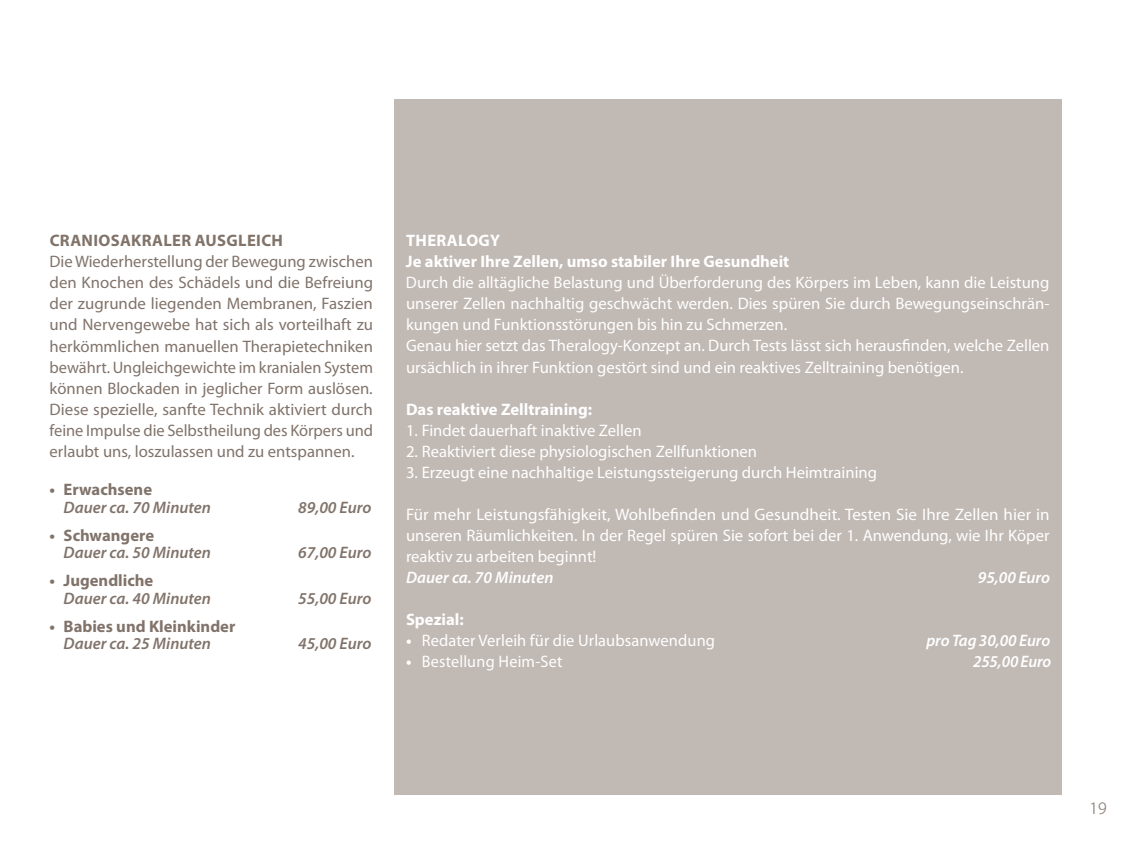
<style>
.page{position:relative;width:1141px;height:844px;background:#fff}
.page>*{position:absolute;margin:0;border:0;box-sizing:border-box;transform-origin:0 0}
.t1{font:300 17.5px "Myriad Pro";color:#a39890}
.t2{font:16.62px/21px "Myriad Pro";color:#fff}
.t3{font:16.62px/21px "Myriad Pro";color:#81736a;text-align:justify}
.t4{font:italic 600 16.62px "Myriad Pro";color:#81736a}
.t5{font:700 16.62px/21px "Myriad Pro";color:#fff}
.t6{font:700 16.62px "Myriad Pro";color:#81736a}
.t7{font:italic 600 16.62px "Myriad Pro";letter-spacing:-.005em;color:#fff}
.t8{font:700 16.62px "Myriad Pro";letter-spacing:.02em;color:#81736a}
.s1{font-weight:700}
</style>
<div class="page">
<div style="left:394px;top:99px;width:668px;height:695px;background:#c1b9b4"></div>
<p class="t8" style="left:50px;top:230px;width:235px">CRANIOSAKRALER AUSGLEICH</p>
<p class="t3" style="left:50px;top:251px;width:325px">Die Wiederherstellung der Bewegung zwischen den Knochen des Schädels und die Befreiung der zugrunde liegenden Membranen, Faszien und Nervengewebe hat sich als vorteilhaft zu herkömmlichen manuellen Therapietechniken bewährt. Ungleichgewichte im kranialen System können Blockaden in jeglicher Form auslösen.<br>Diese spezielle, sanfte Technik aktiviert durch feine Impulse die Selbstheilung des Körpers und erlaubt uns, loszulassen und zu entspannen.</p>
<p class="t6" style="left:50px;top:478px;width:104px">• Erwachsene</p>
<p class="t4" style="left:64px;top:496px;width:149px">Dauer ca. 70 Minuten</p>
<p class="t4" style="left:298px;top:496px;width:75px">89,00 Euro</p>
<p class="t6" style="left:50px;top:524px;width:106px">• Schwangere</p>
<p class="t4" style="left:64px;top:542px;width:149px">Dauer ca. 50 Minuten</p>
<p class="t4" style="left:298px;top:542px;width:75px">67,00 Euro</p>
<p class="t6" style="left:50px;top:569px;width:105px">• Jugendliche</p>
<p class="t4" style="left:64px;top:587px;width:149px">Dauer ca. 40 Minuten</p>
<p class="t4" style="left:298px;top:587px;width:75px">55,00 Euro</p>
<p class="t6" style="left:50px;top:615px;width:187px">• Babies und Kleinkinder</p>
<p class="t4" style="left:64px;top:633px;width:149px">Dauer ca. 25 Minuten</p>
<p class="t4" style="left:298px;top:633px;width:75px">45,00 Euro</p>
<p class="t5" style="left:406px;top:230px;width:385px">THERALOGY<br>Je aktiver Ihre Zellen, umso stabiler Ihre Gesundheit</p>
<p class="t2" style="left:406px;top:272px;width:645px">Durch die alltägliche Belastung und Überforderung des Körpers im Leben, kann die Leistung unserer Zellen nachhaltig geschwächt werden. Dies spüren Sie durch Bewegungseinschrän&shy;kungen und Funktionsstörungen bis hin zu Schmerzen.<br>Genau hier setzt das Theralogy-Konzept an. Durch Tests lässt sich herausfinden, welche Zellen ursächlich in ihrer Funktion gestört sind und ein reaktives Zelltraining benötigen.</p>
<p class="t5" style="left:406px;top:398px;width:188px">Das reaktive Zelltraining:</p>
<p class="t2" style="left:406px;top:419px;width:237px">1. Findet dauerhaft inaktive Zellen</p>
<p class="t2" style="left:406px;top:440px;width:353px">2. Reaktiviert diese physiologischen Zellfunktionen</p>
<p class="t2" style="left:406px;top:461px;width:473px">3. Erzeugt eine nachhaltige Leistungssteigerung durch Heimtraining</p>
<p class="t2" style="left:406px;top:503px;width:645px;text-align:justify">Für mehr Leistungsfähigkeit, Wohlbefinden und Gesundheit. Testen Sie Ihre Zellen hier in unseren Räumlichkeiten. In der Regel spüren Sie sofort bei der 1. Anwendung, wie Ihr Köper reaktiv zu arbeiten beginnt!</p>
<p class="t7" style="left:406px;top:566px;width:149px">Dauer ca. 70 Minuten</p>
<p class="t7" style="left:978px;top:566px;width:74px">95,00 Euro</p>
<p class="t5" style="left:406px;top:608px;width:59px">Spezial:</p>
<p class="t2" style="left:406px;top:629px;width:311px"><span class="s1">•</span> Redater Verleih für die Urlaubsanwendung</p>
<p class="t7" style="left:926px;top:629px;width:126px">pro Tag 30,00 Euro</p>
<p class="t2" style="left:406px;top:650px;width:158px"><span class="s1">•</span> Bestellung Heim-Set</p>
<p class="t7" style="left:973px;top:650px;width:80px">255,00 Euro</p>
<p class="t1" style="left:1090px;top:797px;width:19px">19</p>
</div>
